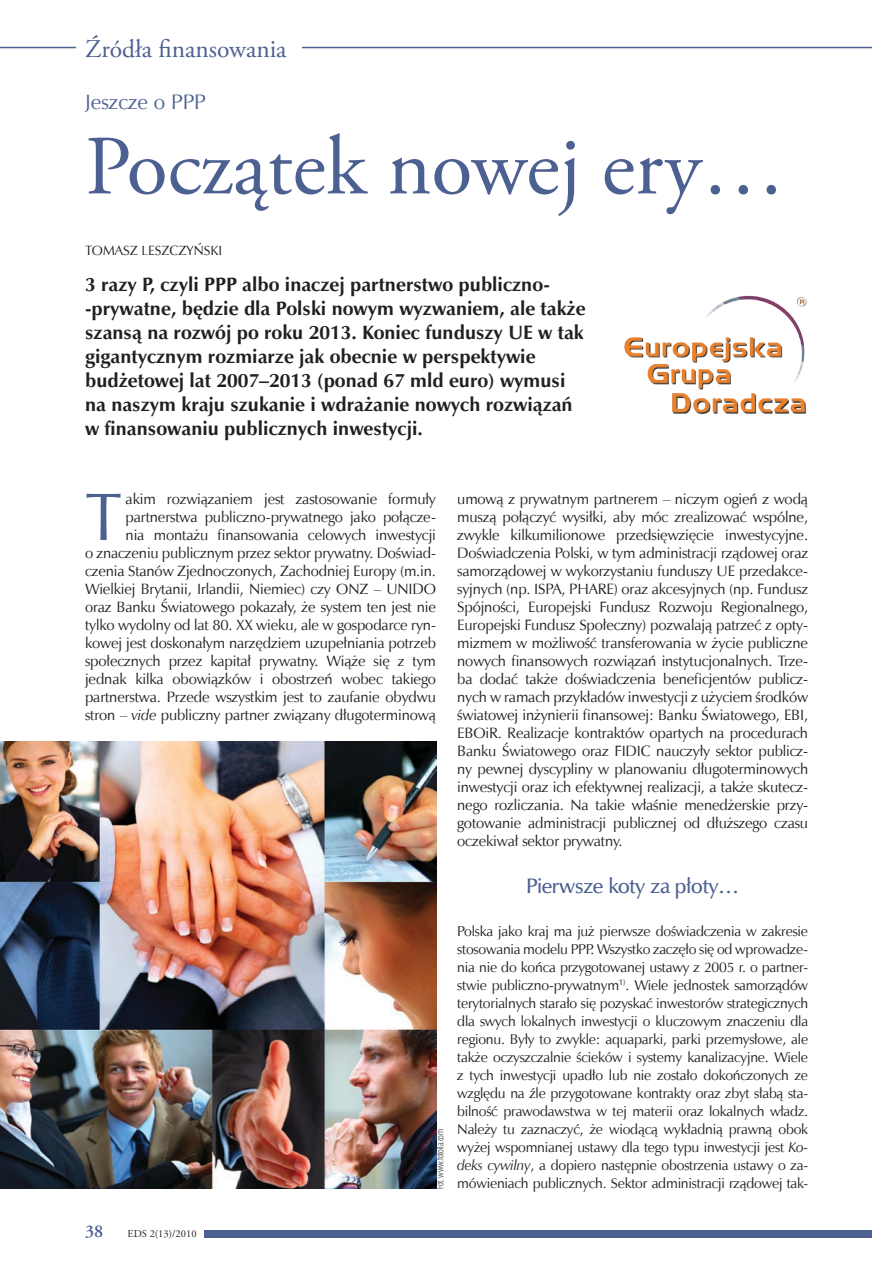
<style>
.page{position:relative;width:872px;height:1263px;background:#fff}
.page>*{position:absolute;margin:0;border:0;box-sizing:border-box;transform-origin:0 0}
._01__tytul{font:84px "Adobe Garamond Pro";color:#4c6091}
._03__tekst{font:67.8px "Zapf Humnst EU";color:#4c6091}
.t1{font:25.5px "Adobe Garamond Pro";color:#4c6091}
._04__srodtytul{font:21px "Zapf Humnst Dm EU";letter-spacing:-.02em;color:#4c6091}
._01__tytul-2{font:21px "Zapf Humnst EU";color:#4c6091}
._02__lead{font:700 19.5px/24px "Zapf Humnst EU";color:#231f20}
.t2{font:600 18px "Adobe Garamond Pro";color:#4c6091}
._03__tekst-2{font:15px/18px "Zapf Humnst EU";letter-spacing:-.01em;color:#231f20;text-align:right}
._03__tekst-3{font:14.25px/18px "Zapf Humnst EU";letter-spacing:-.015em;color:#231f20;text-align:justify}
._08__autor{font:13.5px "Zapf Humnst EU";color:#231f20}
._11__tabela_tekst{font:300 condensed 10.5px "Myriad Pro";letter-spacing:-.02em;color:#231f20}
.t3{font:10.5px "Adobe Garamond Pro";color:#231f20}
.s1{font-style:italic}
</style>
<div class="page">
<hr style="left:0;top:47px;width:872px;height:1px;background:#4c6091">
<div style="left:77px;top:38px;width:225px;height:19px;background:#fff"></div>
<div style="left:204px;top:1230px;width:668px;height:7px;background:#4c6091"></div>
<img style="left:624px;top:295px;width:183px;height:119px">
<img style="left:0;top:741px;width:436px;height:447px">
<p class="t1" style="left:85px;top:33px;width:203px">Źródła finansowania</p>
<p class="_01__tytul-2" style="left:85px;top:89px;width:122px">Jeszcze o PPP</p>
<p class="_01__tytul" style="left:85px;top:116px;width:701px">Początek nowej ery…</p>
<p class="_08__autor" style="left:85px;top:242px;width:39px">Tomasz</p>
<p class="_08__autor" style="left:142px;top:242px;width:16px">Leszcz</p>
<p class="_08__autor" style="left:187px;top:242px;width:34px">yński</p>
<p class="_02__lead" style="left:85px;top:274px;width:502px">3 razy P, czyli PPP albo inaczej partnerstwo publiczno--prywatne, będzie dla Polski nowym wyzwaniem, ale także szansą na rozwój po roku 2013. Koniec funduszy UE w tak gigantycznym rozmiarze jak obecnie w perspektywie budżetowej lat 2007–2013 (ponad 67 mld euro) wymusi na naszym kraju szukanie i wdrażanie nowych rozwiązań w finansowaniu publicznych inwestycji.</p>
<p class="_03__tekst-2" style="left:85px;top:490px;width:352px">akim rozwiązaniem jest zastosowanie formuły partnerstwa publiczno-prywatnego jako połącze-<br>nia montażu finansowania celowych inwestycji<br>o znaczeniu publicznym przez sektor prywatny. Doświad&shy;czenia Stanów Zjednoczonych, Zachodniej Europy (m.in.<br>Wielkiej Brytanii, Irlandii, Niemiec) czy ONZ – UNIDO oraz Banku Światowego pokazały, że system ten jest nie tylko wydolny od lat 80. XX wieku, ale w gospodarce ryn&shy;kowej jest doskonałym narzędziem uzupełniania potrzeb społecznych przez kapitał prywatny. Wiąże się z tym jednak kilka obowiązków i obostrzeń wobec takiego partnerstwa. Przede wszystkim jest to zaufanie obydwu stron – <span class="s1">vide</span> publiczny partner związany długoterminową</p>
<p class="_03__tekst-2" style="left:457px;top:490px;width:352px;text-align:justify">umową z prywatnym partnerem – niczym ogień z wodą muszą połączyć wysiłki, aby móc zrealizować wspólne, zwykle kilkumilionowe przedsięwzięcie inwestycyjne.<br>Doświadczenia Polski, w tym administracji rządowej oraz samorządowej w wykorzystaniu funduszy UE przedakce&shy;syjnych (np. ISPA, PHARE) oraz akcesyjnych (np. Fundusz Spójności, Europejski Fundusz Rozwoju Regionalnego, Europejski Fundusz Społeczny) pozwalają patrzeć z opty&shy;mizmem w możliwość transferowania w życie publiczne nowych finansowych rozwiązań instytucjonalnych. Trze&shy;ba dodać także doświadczenia beneficjentów publicz&shy;nych w ramach przykładów inwestycji z użyciem środków światowej inżynierii finansowej: Banku Światowego, EBI, EBOiR. Realizacje kontraktów opartych na procedurach Banku Światowego oraz FIDIC nauczyły sektor publicz&shy;ny pewnej dyscypliny w planowaniu długoterminowych inwestycji oraz ich efektywnej realizacji, a także skutecz&shy;nego rozliczania. Na takie właśnie menedżerskie przy&shy;gotowanie administracji publicznej od dłuższego czasu oczekiwał sektor prywatny.</p>
<p class="_04__srodtytul" style="left:526px;top:872px;width:214px">Pierwsze koty za płoty…</p>
<p class="_03__tekst-3" style="left:457px;top:923px;width:352px">Polska jako kraj ma już pierwsze doświadczenia w zakresie stosowania modelu PPP. Wszystko zaczęło się od wprowadze&shy;nia nie do końca przygotowanej ustawy z 2005 r. o partner&shy;stwie publiczno-prywatnym<sup>1)</sup>. Wiele jednostek samorządów terytorialnych starało się pozyskać inwestorów strategicznych dla swych lokalnych inwestycji o kluczowym znaczeniu dla regionu. Były to zwykle: aquaparki, parki przemysłowe, ale także oczyszczalnie ścieków i systemy kanalizacyjne. Wiele z tych inwestycji upadło lub nie zostało dokończonych ze względu na źle przygotowane kontrakty oraz zbyt słabą sta&shy;bilność prawodawstwa w tej materii oraz lokalnych władz.<br>Należy tu zaznaczyć, że wiodącą wykładnią prawną obok wyżej wspomnianej ustawy dla tego typu inwestycji jest <span class="s1">Ko&shy;deks cywilny</span>, a dopiero następnie obostrzenia ustawy o za&shy;mówieniach publicznych. Sektor administracji rządowej tak-</p>
<p class="_03__tekst" style="left:85px;top:475px;width:38px">T</p>
<p class="_11__tabela_tekst" style="left:434px;top:1189px;width:62px;rotate:-90deg">Fot. www.fotolia.com</p>
<p class="t2" style="left:85px;top:1221px;width:20px">38</p>
<p class="t3" style="left:128px;top:1228px;width:70px">EDS 2(13)/2010</p>
</div>
